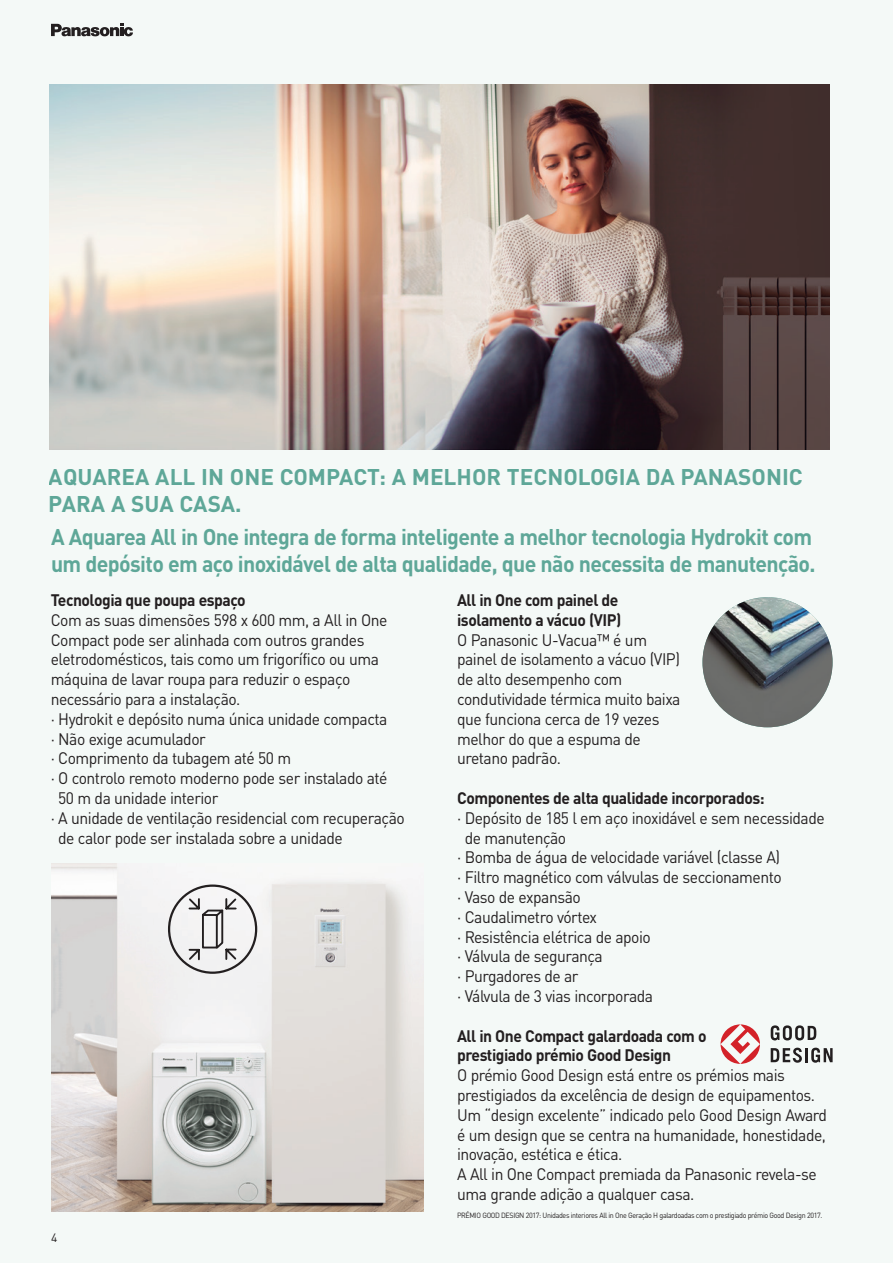
<style>
.page{position:relative;width:893px;height:1263px;background:#f4f9f7}
.page>*{position:absolute;margin:0;border:0;box-sizing:border-box;transform-origin:0 0}
.t1{font:700 22.5px/27px "DIN Pro";letter-spacing:-.03em;color:#63ac9d;scale:.95 1}
.t2{font:700 22.5px/27px "DIN Pro";color:#63ac9d}
.t3{font:16.5px/19.8px "DIN Pro";letter-spacing:-.03em;color:#231f20;scale:.95 1}
.t4{font:700 16.5px/19.8px "DIN Pro";letter-spacing:-.03em;color:#231f20;scale:.95 1}
.t5{font:12px "DIN Pro";color:#231f20}
.t6{font:7.5px "DIN Pro";letter-spacing:-.05em;color:#231f20;scale:.95 1}
</style>
<div class="page">
<svg style="left:51px;top:24px;width:82px;height:12px"></svg>
<img style="left:50px;top:85px;width:779px;height:364px">
<img style="left:51px;top:863px;width:372px;height:349px">
<svg style="left:187px;top:897px;width:51px;height:64px"></svg>
<div style="left:168px;top:884px;width:89px;height:90px;border:2px solid #231f20;border-radius:50%"></div>
<svg style="left:720px;top:1024px;width:40px;height:40px"></svg>
<svg style="left:771px;top:1025px;width:45px;height:15px"></svg>
<hr style="left:805px;top:1048px;width:3px;height:14px;background:#231f20">
<svg style="left:811px;top:1048px;width:22px;height:15px"></svg>
<svg style="left:771px;top:1048px;width:31px;height:15px"></svg>
<img style="left:702px;top:597px;width:131px;height:130px;border-radius:65px">
<h1 class="t2" style="left:49px;top:461px;width:755px">AQUAREA ALL IN ONE COMPACT: A MELHOR TECNOLOGIA DA PANASONIC<br>PARA A SUA CASA.</h1>
<h1 class="t1" style="left:51px;top:521px;width:806px">A Aquarea All in One integra de forma inteligente a melhor tecnologia Hydrokit com um depósito em aço inoxidável de alta qualidade, que não necessita de manutenção.</h1>
<p class="t4" style="left:51px;top:588px;width:207px">Tecnologia que poupa espaço</p>
<p class="t3" style="left:51px;top:608px;width:356px">Com as suas dimensões 598 x 600 mm, a All in One</p>
<p class="t3" style="left:51px;top:628px;width:332px">Compact pode ser alinhada com outros grandes</p>
<p class="t3" style="left:51px;top:648px;width:347px">eletrodomésticos, tais como um frigorífico ou uma</p>
<p class="t3" style="left:51px;top:668px;width:317px">máquina de lavar roupa para reduzir o espaço</p>
<p class="t3" style="left:51px;top:687px;width:201px">necessário para a instalação.</p>
<p class="t3" style="left:51px;top:707px;width:356px">· Hydrokit e depósito numa única unidade compacta</p>
<p class="t3" style="left:51px;top:727px;width:165px">· Não exige acumulador</p>
<p class="t3" style="left:51px;top:747px;width:255px">· Comprimento da tubagem até 50 m</p>
<p class="t3" style="left:51px;top:767px;width:356px">· O controlo remoto moderno pode ser instalado até</p>
<p class="t3" style="left:58px;top:786px;width:170px">50 m da unidade interior</p>
<p class="t3" style="left:51px;top:806px;width:374px">· A unidade de ventilação residencial com recuperação</p>
<p class="t3" style="left:58px;top:826px;width:301px">de calor pode ser instalada sobre a unidade</p>
<p class="t4" style="left:457px;top:588px;width:174px">All in One com painel de isolamento a vácuo (VIP)</p>
<p class="t3" style="left:457px;top:628px;width:237px">O Panasonic U-Vacua™ é um painel de isolamento a vácuo (VIP) de alto desempenho com condutividade térmica muito baixa que funciona cerca de 19 vezes melhor do que a espuma de uretano padrão.</p>
<p class="t4" style="left:457px;top:786px;width:325px">Componentes de alta qualidade incorporados:</p>
<p class="t3" style="left:457px;top:806px;width:388px">· Depósito de 185 l em aço inoxidável e sem necessidade</p>
<p class="t3" style="left:465px;top:826px;width:108px">de manutenção</p>
<p class="t3" style="left:457px;top:846px;width:342px">· Bomba de água de velocidade variável (classe A)</p>
<p class="t3" style="left:457px;top:866px;width:343px">· Filtro magnético com válvulas de seccionamento</p>
<p class="t3" style="left:457px;top:885px;width:132px">· Vaso de expansão</p>
<p class="t3" style="left:457px;top:905px;width:149px">· Caudalimetro vórtex</p>
<p class="t3" style="left:457px;top:925px;width:205px">· Resistência elétrica de apoio</p>
<p class="t3" style="left:457px;top:945px;width:155px">· Válvula de segurança</p>
<p class="t3" style="left:457px;top:965px;width:129px">· Purgadores de ar</p>
<p class="t3" style="left:457px;top:984px;width:208px">· Válvula de 3 vias incorporada</p>
<p class="t4" style="left:457px;top:1024px;width:264px">All in One Compact galardoada com o prestigiado prémio Good Design</p>
<p class="t3" style="left:457px;top:1064px;width:391px">O prémio Good Design está entre os prémios mais prestigiados da excelência de design de equipamentos.<br>Um “design excelente” indicado pelo Good Design Award é um design que se centra na humanidade, honestidade, inovação, estética e ética.<br>A All in One Compact premiada da Panasonic revela-se uma grande adição a qualquer casa.</p>
<p class="t6" style="left:457px;top:1209px;width:386px">PRÉMIO GOOD DESIGN 2017: Unidades interiores All in One Geração H galardoadas com o prestigiado prémio Good Design 2017.</p>
<p class="t5" style="left:51px;top:1228px;width:8px">4</p>
</div>
